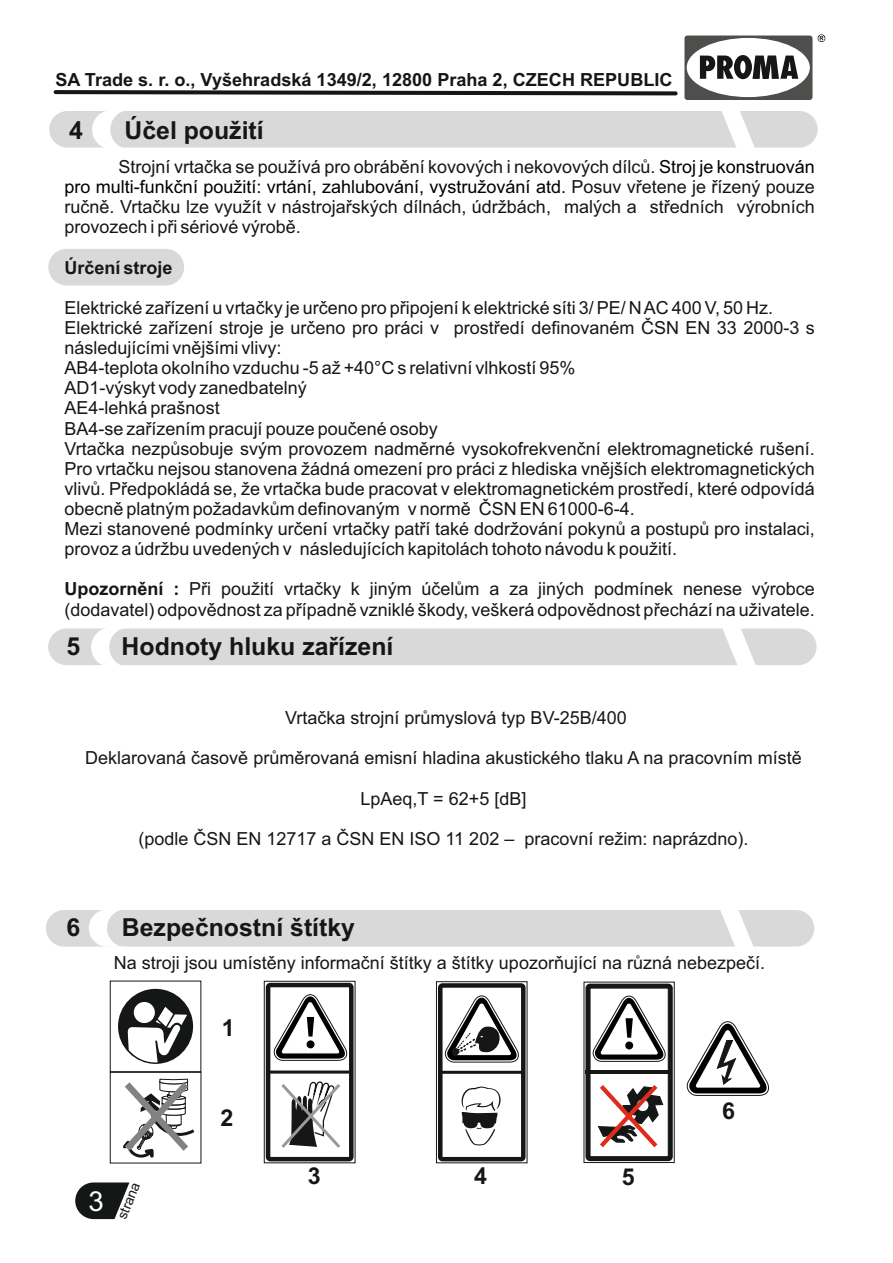
<style>
.page{position:relative;width:893px;height:1263px;background:#fff}
.page>*{position:absolute;margin:0;border:0;box-sizing:border-box;transform-origin:0 0}
.t1{font:27.6px "Arial";color:#fff}
.t2{font:700 24.9px "Arial";color:#151616}
.t3{font:700 23.25px "Arial";color:#151616}
.t4{font:700 18.15px "Arial";color:#151616}
.t5{font:18px/20.1px "Arial";color:#151616}
.t6{font:700 18px "Arial";color:#151616}
.t7{font:13.8px "Arial";color:#151616}
.s1{color:#000}
.s2{font-weight:700}
</style>
<div class="page">
<div style="left:48px;top:249px;width:136px;height:36px;background:#d9d9da;border-radius:18px"></div>
<div style="left:48px;top:628px;width:768px;height:37px;background:#d9d9da;border-radius:18px"></div>
<svg style="left:720px;top:628px;width:39px;height:37px"></svg>
<svg style="left:91px;top:628px;width:37px;height:37px"></svg>
<svg style="left:75px;top:1182px;width:54px;height:37px"></svg>
<div style="left:49px;top:111px;width:769px;height:37px;background:#d9d9da;border-radius:18px"></div>
<svg style="left:92px;top:111px;width:37px;height:37px"></svg>
<div style="left:46px;top:910px;width:768px;height:36px;background:#d9d9da;border-radius:18px"></div>
<svg style="left:718px;top:910px;width:39px;height:37px"></svg>
<svg style="left:89px;top:910px;width:36px;height:37px"></svg>
<svg style="left:118px;top:989px;width:75px;height:75px"></svg>
<div style="left:110px;top:981px;width:91px;height:91px;border:1px solid #151616"></div>
<div style="left:110px;top:1072px;width:91px;height:91px;border:1px solid #151616"></div>
<svg style="left:118px;top:1078px;width:80px;height:84px"></svg>
<svg style="left:687px;top:1021px;width:82px;height:75px"></svg>
<svg style="left:436px;top:981px;width:91px;height:182px"></svg>
<svg style="left:264px;top:981px;width:91px;height:182px"></svg>
<svg style="left:818px;top:34px;width:7px;height:8px"></svg>
<svg style="left:684px;top:36px;width:128px;height:112px"></svg>
<svg style="left:54px;top:90px;width:624px;height:5px;background:#454646"></svg>
<svg style="left:584px;top:982px;width:91px;height:181px"></svg>
<p class="t4" style="left:55px;top:73px;width:619px">SA Trade s. r. o., Vyšehradská 1349/2, 12800 Praha 2, CZECH REPUBLIC</p>
<h2 class="t2" style="left:69px;top:121px;width:15px">4</h2>
<h2 class="t2" style="left:124px;top:121px;width:141px">Účel použití</h2>
<p class="t5" style="left:65px;top:158px;width:752px;text-align:justify;text-indent:54px">Strojní vrtačka se používá pro obrábění kovových i nekovových dílců. <span class="s1">Stroj je konstruován pro multi-funkční použití: vrtání, zahlubování, vystružování atd.</span> Posuv vřetene je řízený pouze ručně. Vrtačku lze využít v nástrojařských dílnách, údržbách, malých a středních výrobních provozech i při sériové výrobě.</p>
<p class="t6" style="left:65px;top:261px;width:110px">Úrčení stroje</p>
<p class="t5" style="left:65px;top:299px;width:752px">Elektrické zařízení u vrtačky je určeno pro připojení k elektrické síti 3/ PE/ N AC 400 V, 50 Hz.<br>Elektrické zařízení stroje je určeno pro práci v prostředí definovaném ČSN EN 33 2000-3 s následujícími vnějšími vlivy:<br>AB4-teplota okolního vzduchu -5 až +40°C s relativní vlhkostí 95%<br>AD1-výskyt vody zanedbatelný<br>AE4-lehká prašnost<br>BA4-se zařízením pracují pouze poučené osoby<br>Vrtačka nezpůsobuje svým provozem nadměrné vysokofrekvenční elektromagnetické rušení.<br>Pro vrtačku nejsou stanovena žádná omezení pro práci z hlediska vnějších elektromagnetických vlivů. Předpokládá se, že vrtačka bude pracovat v elektromagnetickém prostředí, které odpovídá obecně platným požadavkům definovaným v normě ČSN EN 61000-6-4.<br>Mezi stanovené podmínky určení vrtačky patří také dodržování pokynů a postupů pro instalaci, provoz a údržbu uvedených v následujících kapitolách tohoto návodu k použití.</p>
<p class="t5" style="left:65px;top:581px;width:752px"><span class="s2">Upozornění :</span> Při použití vrtačky k jiným účelům a za jiných podmínek nenese výrobce (dodavatel) odpovědnost za případně vzniklé škody, veškerá odpovědnost přechází na uživatele.</p>
<h2 class="t2" style="left:66px;top:637px;width:15px">5</h2>
<h2 class="t2" style="left:122px;top:637px;width:273px">Hodnoty hluku zařízení</h2>
<p class="t5" style="left:285px;top:709px;width:343px">Vrtačka strojní průmyslová typ BV-25B/400</p>
<p class="t5" style="left:85px;top:750px;width:718px">Deklarovaná časově průměrovaná emisní hladina akustického tlaku A na pracovním místě</p>
<p class="t5" style="left:361px;top:790px;width:167px">LpAeq,T = 62+5 [dB]</p>
<p class="t5" style="left:138px;top:830px;width:611px">(podle ČSN EN 12717 a ČSN EN ISO 11 202 – pracovní režim: naprázdno).</p>
<h2 class="t2" style="left:67px;top:918px;width:15px">6</h2>
<h2 class="t2" style="left:122px;top:918px;width:235px">Bezpečnostní štítky</h2>
<p class="t5" style="left:114px;top:954px;width:653px">Na stroji jsou umístěny informační štítky a štítky upozorňující na různá nebezpečí.</p>
<h1 class="t1" style="left:89px;top:1191px;width:17px">3</h1>
<p class="t7" style="left:117px;top:1216px;width:40px;rotate:-68deg">strana</p>
<p class="t3" style="left:222px;top:1019px;width:14px">1</p>
<p class="t3" style="left:221px;top:1109px;width:14px">2</p>
<p class="t3" style="left:308px;top:1166px;width:14px">3</p>
<p class="t3" style="left:474px;top:1167px;width:14px">4</p>
<p class="t3" style="left:622px;top:1168px;width:14px">5</p>
<p class="t3" style="left:722px;top:1102px;width:14px">6</p>
</div>
